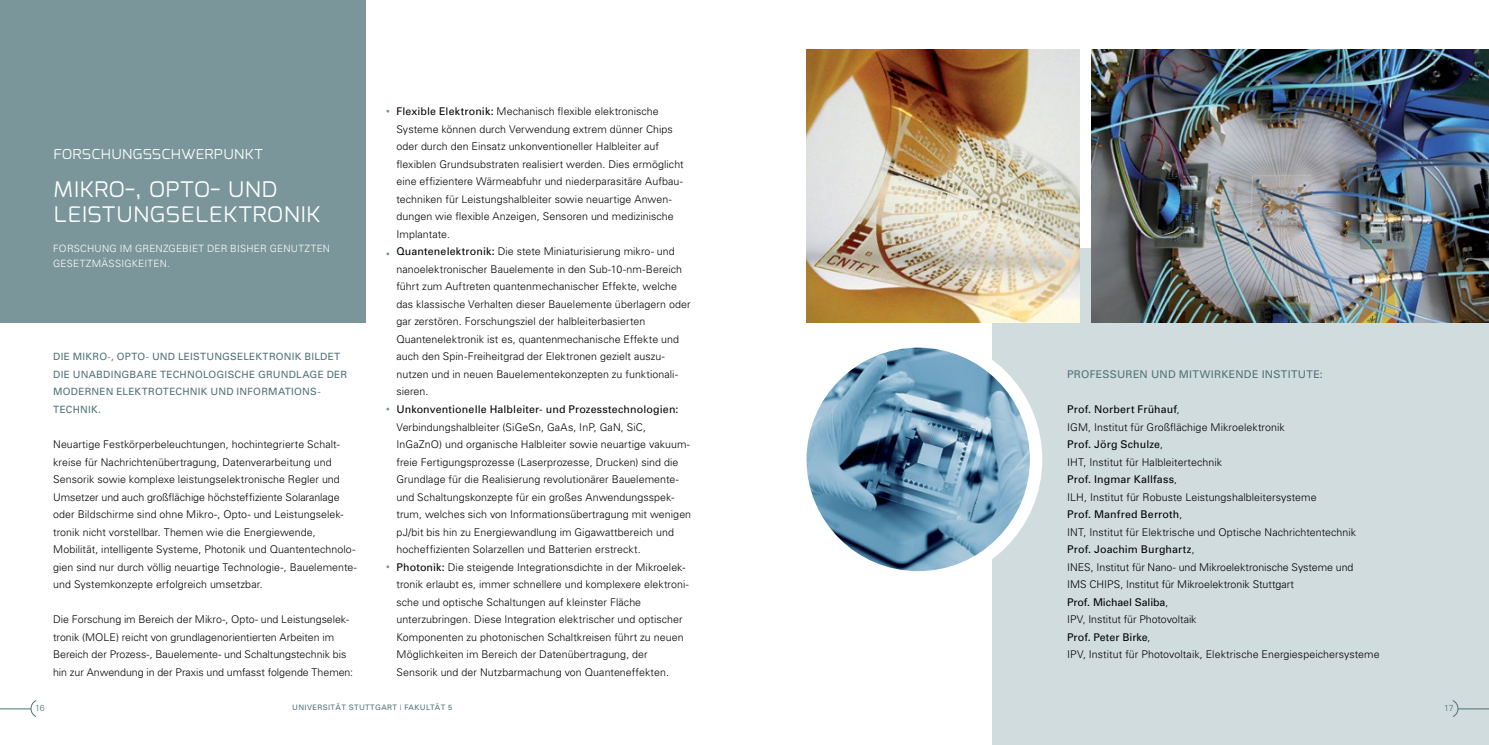
<style>
.page{position:relative;width:1489px;height:745px;background:#fff}
.page>*{position:absolute;margin:0;border:0;box-sizing:border-box;transform-origin:0 0}
.t1{font:300 27.5px/25px "Exo";color:#fff}
.t2{font:300 17.5px "Exo";color:#fff}
.t3{font:300 10.62px/17.5px "Univers";letter-spacing:.005em;color:#000}
.t4{font:10.62px "Univers";color:#000}
.t5{font:10.62px "Univers";letter-spacing:.03em;color:#507177}
.t6{font:10px/17.5px "Univers";letter-spacing:.02em;color:#507177}
.t7{font:300 10px "Univers";color:#fff}
.t8{font:300 8.75px "Univers";color:#507177}
.t9{font:7.5px "Univers";letter-spacing:.05em;color:#507177}
.s1{font-weight:400}
</style>
<div class="page">
<hr style="left:0;top:708px;width:31px;height:1px;background:#507177">
<svg style="left:31px;top:700px;width:6px;height:16px"></svg>
<div style="left:992px;top:248px;width:496px;height:496px;background:#d0dcde"></div>
<hr style="left:1457px;top:708px;width:31px;height:1px;background:#507177">
<svg style="left:1452px;top:700px;width:5px;height:16px"></svg>
<img style="left:806px;top:50px;width:273px;height:272px">
<img style="left:1091px;top:50px;width:397px;height:272px">
<div style="left:0;top:0;width:365px;height:322px;background:#7a969b"></div>
<svg style="left:918px;top:360px;width:124px;height:212px"></svg>
<img style="left:806px;top:347px;width:223px;height:223px;border-radius:112px">
<h2 class="t2" style="left:53px;top:142px;width:212px">FORSCHUNGSSCHWERPUNKT</h2>
<h1 class="t1" style="left:53px;top:174px;width:269px">MIKRO-, OPTO- UND<br>LEISTUNGSELEKTRONIK</h1>
<p class="t7" style="left:53px;top:242px;width:8px">forschung</p>
<p class="t7" style="left:120px;top:242px;width:23px">im grenzgebiet</p>
<p class="t7" style="left:207px;top:242px;width:8px">der</p>
<p class="t7" style="left:230px;top:242px;width:7px">bisher</p>
<p class="t7" style="left:270px;top:242px;width:8px">genutzten</p>
<p class="t7" style="left:53px;top:257px;width:8px">gesetzm</p>
<p class="t7" style="left:102px;top:257px;width:27px">äSSigkeiten</p>
<p class="t7" style="left:167px;top:257px;width:4px">.</p>
<p class="t6" style="left:53px;top:348px;width:295px">DIE MIKRO-, OPTO- UND LEISTUNGSELEKTRONIK BILDET DIE UNABDINGBARE TECHNOLOGISCHE G RUNDLAGE DER MODERNEN ELEKTROTECHNIK UND I NFORMATIONS-TECHNIK.</p>
<p class="t3" style="left:53px;top:435px;width:305px">Neuartige Festkörperbeleuchtungen, hochintegrierte Schalt&shy;kreise für Nachrichtenübertragung, Datenverarbeitung und Sensorik sowie komplexe leistungselektronische Regler und Umsetzer und auch großflächige höchsteffiziente Solaranlage oder Bildschirme sind ohne Mikro-, Opto- und Leistungselek&shy;tronik nicht vorstellbar. Themen wie die Energiewende, Mobilität, intelligente Systeme, Photonik und Quantentechnolo&shy;gien sind nur durch völlig neuartige Technologie-, Bauelemente&shy;und Systemkonzepte erfolgreich umsetzbar.</p>
<p class="t3" style="left:53px;top:610px;width:301px">Die Forschung im Bereich der Mikro-, Opto- und Leistungselek&shy;tronik (MOLE) reicht von grundlagenorientierten Arbeiten im Bereich der Prozess-, Bauelemente- und Schaltungstechnik bis hin zur Anwendung in der Praxis und umfasst folgende Themen:</p>
<p class="t3" style="left:396px;top:102px;width:296px"><span class="s1">FLEXIBLE ELEKTRONIK:</span> Mechanisch flexible elektronische Systeme können durch Verwendung extrem dünner Chips oder durch den Einsatz unkonventioneller Halbleiter auf flexiblen Grundsubstraten realisiert werden. Dies ermöglicht eine effizientere Wärmeabfuhr und niederparasitäre Aufbau&shy;techniken für Leistungshalbleiter sowie neuartige Anwen&shy;dungen wie flexible Anzeigen, Sensoren und medizinische Implantate.<br><span class="s1">QUANTENELEKTRONIK:</span> Die stete Miniaturisierung mikro- und nanoelektronischer Bauelemente in den Sub-10-nm-Bereich führt zum Auftreten quantenmechanischer Effekte, welche das klassische Verhalten dieser Bauelemente überlagern oder gar zerstören. Forschungsziel der halbleiterbasierten Quantenelektronik ist es, quantenmechanische Effekte und auch den Spin-Freiheitgrad der Elektronen gezielt auszu&shy;nutzen und in neuen Bauelementekonzepten zu funktionali&shy;sieren.</p>
<p class="t4" style="left:396px;top:402px;width:283px">U NKONVENTIONELLE HALBLEITER- UND PROZESSTECHNOLOGIEN:</p>
<p class="t3" style="left:396px;top:417px;width:296px">Verbindungshalbleiter (SiGeSn, GaAs, InP, GaN, SiC, InGaZnO) und organische Halbleiter sowie neuartige vakuum&shy;freie Fertigungsprozesse (Laserprozesse, Drucken) sind die Grundlage für die Realisierung revolutionärer Bauelemente&shy;und Schaltungskonzepte für ein großes Anwendungsspek&shy;trum, welches sich von Informationsübertragung mit wenigen pJ/bit bis hin zu Energiewandlung im Gigawattbereich und hocheffizienten Solarzellen und Batterien erstreckt.<br><span class="s1">PHOTONIK:</span> Die steigende Integrationsdichte in der Mikroelek&shy;tronik erlaubt es, immer schnellere und komplexere elektroni&shy;sche und optische Schaltungen auf kleinster Fläche unterzubringen. Diese Integration elektrischer und optischer Komponenten zu photonischen Schaltkreisen führt zu neuen Möglichkeiten im Bereich der Datenübertragung, der Sensorik und der Nutzbarmachung von Quanteneffekten.</p>
<p class="t8" style="left:35px;top:702px;width:11px">16</p>
<p class="t9" style="left:292px;top:702px;width:162px">UNIVERSITÄT STUTTGART | FAKULTÄT 5</p>
<p class="t5" style="left:1067px;top:367px;width:257px">PROFESSUREN UND M ITWIRKENDE I NSTITUTE:</p>
<p class="t3" style="left:1067px;top:400px;width:314px"><span class="s1">PROF. N ORBERT FRÜHAUF</span>,<br>IGM, Institut für Großflächige Mikroelektronik<br><span class="s1">PROF. JÖRG SCHULZE</span>,<br>IHT, Institut für Halbleitertechnik<br><span class="s1">PROF. I NGMAR KALLFASS</span>,<br>ILH, Institut für Robuste Leistungshalbleitersysteme<br><span class="s1">PROF. MANFRED BERROTH</span>,<br>INT, Institut für Elektrische und Optische Nachrichtentechnik <span class="s1">PROF. JOACHIM BURGHARTZ</span>,<br>INES, Institut für Nano- und Mikroelektronische Systeme und<br>IMS CHIPS, Institut für Mikroelektronik Stuttgart<br><span class="s1">PROF. MICHAEL SALIBA</span>,<br>IPV, Institut für Photovoltaik<br><span class="s1">PROF. PETER BIRKE</span>,<br>IPV, Institut für Photovoltaik, Elektrische Energiespeichersysteme</p>
<p class="t8" style="left:1443px;top:702px;width:11px">17</p>
</div>
